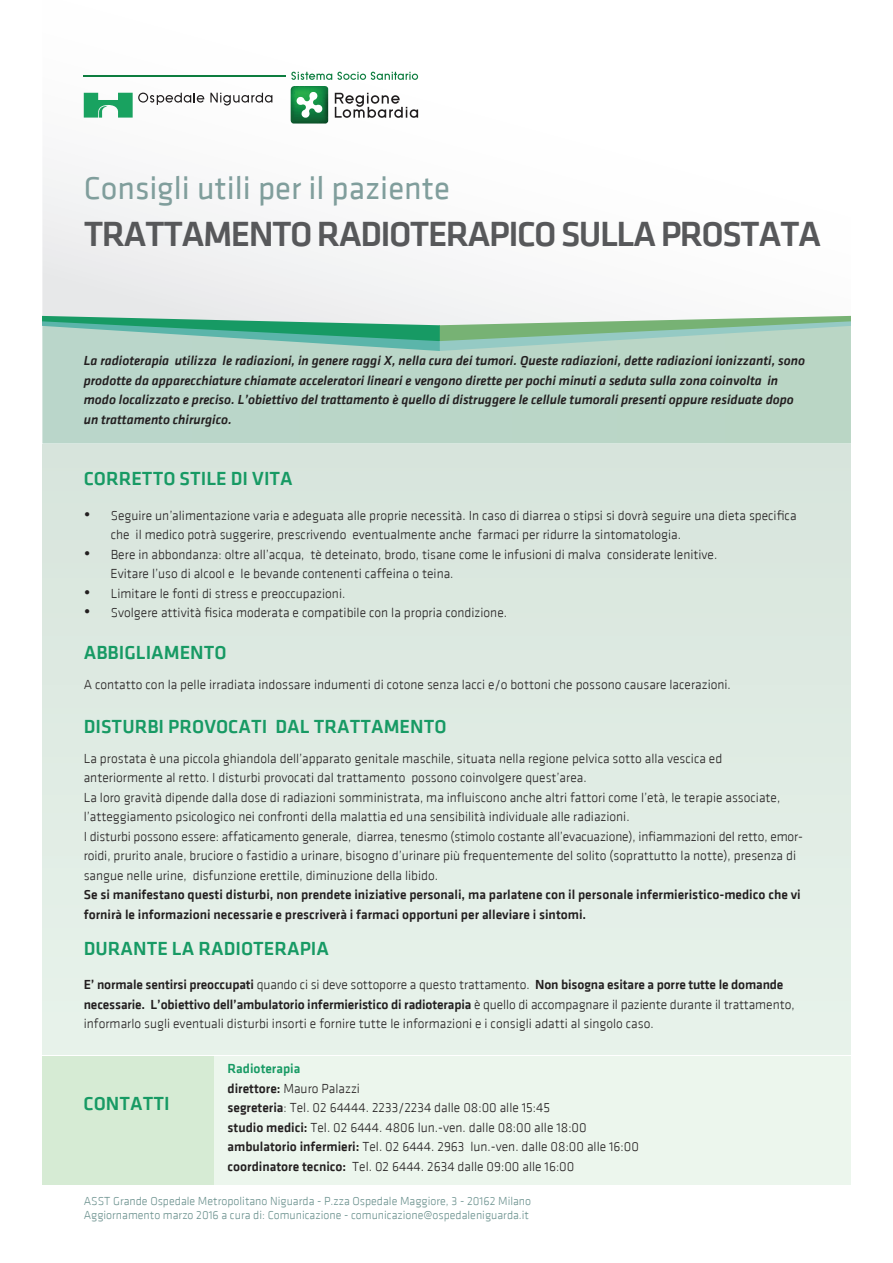
<style>
.page{position:relative;width:893px;height:1263px;background:#fff}
.page>*{position:absolute;margin:0;border:0;box-sizing:border-box;transform-origin:0 0}
.t1{font:500 36px "KLAVIKA";letter-spacing:-.045em;color:#57585a}
.t2{font:33px "KLAVIKA";color:#809e9c}
.t3{font:500 19.5px "KLAVIKA";color:#179a64}
.t4{font:300 13.5px/19.5px "KLAVIKA";color:#231f20}
.t5{font:italic 500 13.5px/19.5px "KLAVIKA";color:#231f20}
.t6{font:500 13.5px/19.5px "KLAVIKA";color:#231f20}
.t7{font:500 13.5px "KLAVIKA";color:#179a64}
.t8{font:300 12px "KLAVIKA";color:#6b918e}
.s1{font-size:18px}
.s2{font-weight:500}
</style>
<div class="page">
<svg style="left:42px;top:71px;width:809px;height:245px"></svg>
<div style="left:42px;top:444px;width:809px;height:610px;background:#dfebe3"></div>
<div style="left:42px;top:351px;width:809px;height:93px;background:#bad6c8"></div>
<svg style="left:42px;top:316px;width:809px;height:35px;background:#90c6ad"></svg>
<svg style="left:210px;top:93px;width:62px;height:12px"></svg>
<svg style="left:335px;top:93px;width:83px;height:25px"></svg>
<svg style="left:291px;top:72px;width:127px;height:8px"></svg>
<hr style="left:84px;top:75px;width:202px;height:1px;background:#0d7d3f">
<svg style="left:84px;top:93px;width:120px;height:25px"></svg>
<svg style="left:291px;top:86px;width:37px;height:38px"></svg>
<div style="left:214px;top:1056px;width:637px;height:129px;background:#ecf6ed"></div>
<div style="left:42px;top:1056px;width:172px;height:129px;background:#d6ebd4"></div>
<p class="t2" style="left:84px;top:171px;width:368px">Consigli utili per il paziente</p>
<p class="t1" style="left:84px;top:215px;width:739px">TRATTAMENTO RADIOTERAPICO SULLA PROSTATA</p>
<p class="t5" style="left:84px;top:351px;width:723px">La radioterapia utilizza le radiazioni, in genere raggi X, nella cura dei tumori. Queste radiazioni, dette radiazioni ionizzanti, sono prodotte da apparecchiature chiamate acceleratori lineari e vengono dirette per pochi minuti a seduta sulla zona coinvolta in modo localizzato e preciso. L’obiettivo del trattamento è quello di distruggere le cellule tumorali presenti oppure residuate dopo un trattamento chirurgico.</p>
<p class="t3" style="left:84px;top:468px;width:211px">CORRETTO STILE DI VITA</p>
<p class="t4" style="left:111px;top:506px;width:687px;text-indent:-27px"><span class="s1">•</span> Seguire un’alimentazione varia e adeguata alle proprie necessità. In caso di diarrea o stipsi si dovrà seguire una dieta specifica che il medico potrà suggerire, prescrivendo eventualmente anche farmaci per ridurre la sintomatologia.</p>
<p class="t4" style="left:84px;top:545px;width:635px"><span class="s1">•</span> Bere in abbondanza: oltre all’acqua, tè deteinato, brodo, tisane come le infusioni di malva considerate lenitive.</p>
<p class="t4" style="left:110px;top:564px;width:344px">Evitare l’uso di alcool e le bevande contenenti caffeina o teina.</p>
<p class="t4" style="left:84px;top:584px;width:263px"><span class="s1">•</span> Limitare le fonti di stress e preoccupazioni.</p>
<p class="t4" style="left:84px;top:603px;width:425px"><span class="s1">•</span> Svolgere attività fisica moderata e compatibile con la propria condizione.</p>
<p class="t3" style="left:84px;top:642px;width:144px">ABBIGLIAMENTO</p>
<p class="t4" style="left:84px;top:675px;width:649px">A contatto con la pelle irradiata indossare indumenti di cotone senza lacci e/o bottoni che possono causare lacerazioni.</p>
<p class="t3" style="left:84px;top:716px;width:364px">DISTURBI PROVOCATI DAL TRATTAMENTO</p>
<p class="t4" style="left:84px;top:749px;width:640px">La prostata è una piccola ghiandola dell’apparato genitale maschile, situata nella regione pelvica sotto alla vescica ed</p>
<p class="t4" style="left:84px;top:768px;width:504px">anteriormente al retto. I disturbi provocati dal trattamento possono coinvolgere quest’area.</p>
<p class="t4" style="left:84px;top:788px;width:698px">La loro gravità dipende dalla dose di radiazioni somministrata, ma influiscono anche altri fattori come l’età, le terapie associate, l’atteggiamento psicologico nei confronti della malattia ed una sensibilità individuale alle radiazioni.</p>
<p class="t4" style="left:84px;top:827px;width:721px">I disturbi possono essere: affaticamento generale, diarrea, tenesmo (stimolo costante all’evacuazione), infiammazioni del retto, emor&shy;roidi, prurito anale, bruciore o fastidio a urinare, bisogno d’urinare più frequentemente del solito (soprattutto la notte), presenza di sangue nelle urine, disfunzione erettile, diminuzione della libido.</p>
<p class="t6" style="left:84px;top:885px;width:718px">Se si manifestano questi disturbi, non prendete iniziative personali, ma parlatene con il personale infermieristico-medico che vi fornirà le informazioni necessarie e prescriverà i farmaci opportuni per alleviare i sintomi.</p>
<p class="t3" style="left:84px;top:938px;width:247px">DURANTE LA RADIOTERAPIA</p>
<p class="t4" style="left:84px;top:975px;width:712px"><span class="s2">E’ normale sentirsi preoccupati</span> quando ci si deve sottoporre a questo trattamento. <span class="s2">Non bisogna esitare a porre tutte le domande necessarie. L’obiettivo dell’ambulatorio infermieristico di radioterapia</span> è quello di accompagnare il paziente durante il trattamento, informarlo sugli eventuali disturbi insorti e fornire tutte le informazioni e i consigli adatti al singolo caso.</p>
<p class="t3" style="left:83px;top:1093px;width:88px">CONTATTI</p>
<p class="t7" style="left:227px;top:1061px;width:74px">Radioterapia</p>
<p class="t4" style="left:227px;top:1078px;width:134px"><span class="s2">direttore:</span> Mauro Palazzi</p>
<p class="t4" style="left:227px;top:1098px;width:324px"><span class="s2">segreteria</span>: Tel. 02 64444. 2233/2234 dalle 08:00 alle 15:45</p>
<p class="t4" style="left:227px;top:1117px;width:361px"><span class="s2">studio medici:</span> Tel. 02 6444. 4806 lun.-ven. dalle 08:00 alle 18:00</p>
<p class="t4" style="left:227px;top:1137px;width:413px"><span class="s2">ambulatorio infermieri:</span> Tel. 02 6444. 2963 lun.-ven. dalle 08:00 alle 16:00</p>
<p class="t4" style="left:227px;top:1156px;width:348px"><span class="s2">coordinatore tecnico:</span> Tel. 02 6444. 2634 dalle 09:00 alle 16:00</p>
<p class="t8" style="left:84px;top:1194px;width:449px">ASST Grande Ospedale Metropolitano Niguarda - P.zza Ospedale Maggiore, 3 - 20162 Milano</p>
<p class="t8" style="left:84px;top:1209px;width:447px">Aggiornamento marzo 2016 a cura di: Comunicazione - comunicazione@ospedaleniguarda.it</p>
</div>
